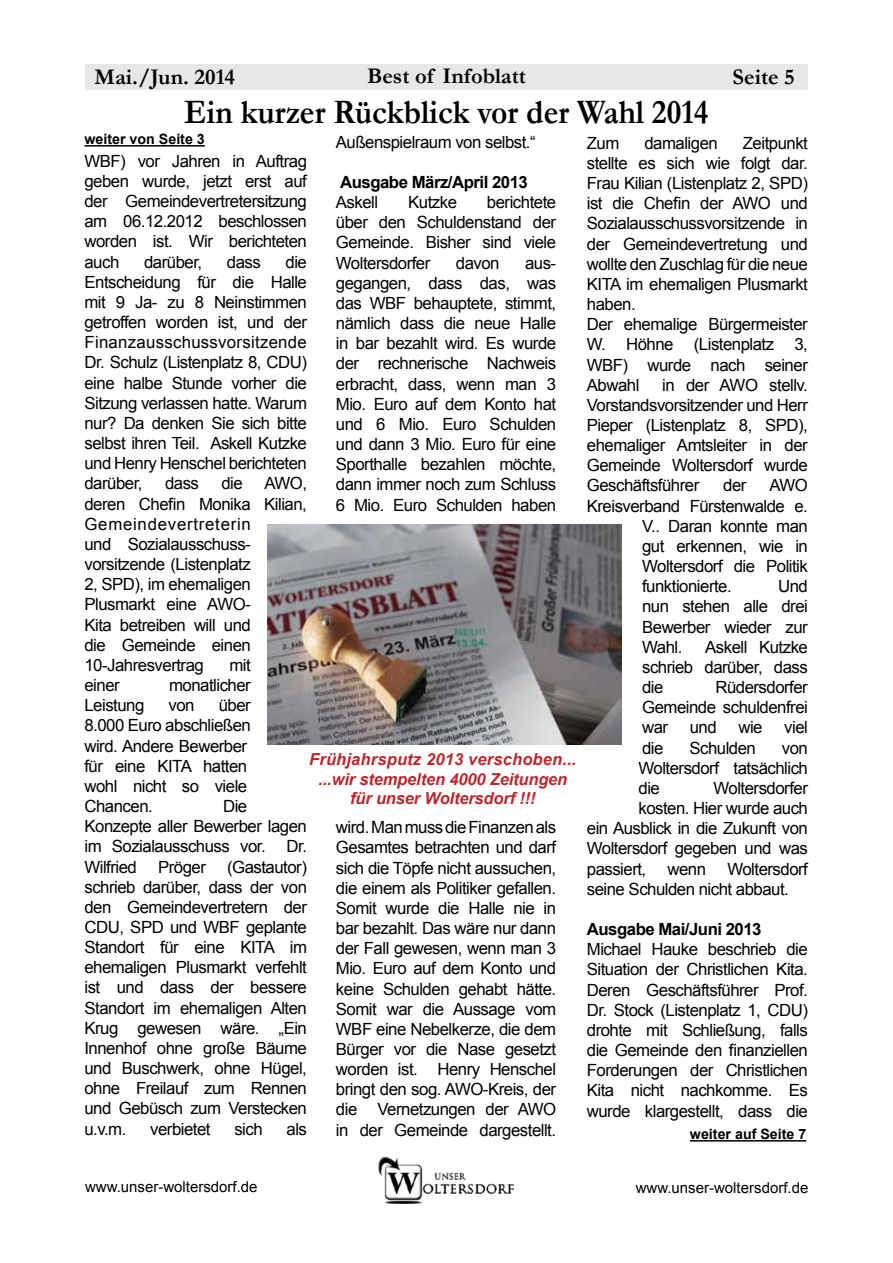
<style>
.page{position:relative;width:893px;height:1263px;background:#fff}
.page>*{position:absolute;margin:0;border:0;box-sizing:border-box;transform-origin:0 0}
.t1{font:700 34.65px "Garamond";color:#000;scale:.91 1}
.t2{font:700 22.5px "Garamond";color:#000}
.t3{font:16.8px/20.1px "Arial";letter-spacing:-.03em;color:#000;text-align:justify}
.t4{font:700 16.8px "Arial";letter-spacing:-.03em;color:#000}
.t5{font:italic 700 16.5px/19.8px "Arial";letter-spacing:-.01em;color:#b8292f;text-align:center}
.t6{font:15px "Arial";color:#000}
.t7{font:700 14.25px "Arial";color:#000}
</style>
<div class="page">
<img style="left:378px;top:1157px;width:137px;height:46px">
<div style="left:85px;top:64px;width:723px;height:26px;background:#e6e7e8"></div>
<hr style="left:84px;top:145px;width:121px;height:2px;background:#000">
<hr style="left:690px;top:1140px;width:116px;height:1px;background:#000">
<img style="left:268px;top:525px;width:353px;height:220px">
<h2 class="t2" style="left:94px;top:63px;width:142px">Mai./Jun. 2014</h2>
<h2 class="t2" style="left:367px;top:62px;width:160px">Best of Infoblatt</h2>
<h2 class="t2" style="left:733px;top:63px;width:64px">Seite 5</h2>
<h1 class="t1" style="left:184px;top:91px;width:578px">Ein kurzer Rückblick vor der Wahl 2014</h1>
<p class="t3" style="left:84px;top:151px;width:224px">WBF) vor Jahren in Auftrag geben wurde, jetzt erst auf der Gemeindevertretersitzung am 06.12.2012 beschlossen worden ist. Wir berichteten auch</p>
<p class="t7" style="left:84px;top:130px;width:122px">weiter von Seite 3</p>
<p class="t3" style="left:336px;top:132px;width:201px">Außenspielraum von selbst.“</p>
<p class="t4" style="left:340px;top:171px;width:189px">Ausgabe März/April 2013</p>
<p class="t3" style="left:336px;top:192px;width:44px">Askell</p>
<p class="t3" style="left:408px;top:192px;width:50px">Kutzke</p>
<p class="t3" style="left:587px;top:133px;width:223px;text-align:left;text-indent:156px">Zeitpunkt stellte es sich wie folgt dar.<br>Frau Kilian (Listenplatz 2, SPD) ist die Chefin der AWO und<br>Sozialausschussvorsitzende in der Gemeindevertretung und wollte den Zuschlag für die neue<br>KITA im ehemaligen Plusmarkt haben.<br>Der ehemalige Bürgermeister<br>W. Höhne (Listenplatz 3,<br>WBF) wurde nach seiner<br>Abwahl</p>
<p class="t3" style="left:587px;top:133px;width:34px">Zum</p>
<p class="t3" style="left:644px;top:133px;width:75px">damaligen</p>
<p class="t3" style="left:336px;top:192px;width:222px;text-indent:151px">berichtete über den Schuldenstand der Gemeinde. Bisher sind viele Woltersdorfer</p>
<p class="t3" style="left:144px;top:252px;width:60px">darüber,</p>
<p class="t3" style="left:227px;top:252px;width:35px">dass</p>
<p class="t3" style="left:84px;top:252px;width:224px;text-indent:201px">die Entscheidung für die Halle mit 9 Ja- zu 8 Neinstimmen getroffen worden ist, und der Finanzausschussvorsitzende Dr. Schulz (Listenplatz 8, CDU) eine halbe Stunde vorher die Sitzung verlassen hatte. Warum nur? Da denken Sie sich bitte selbst ihren Teil. Askell Kutzke und Henry Henschel berichteten darüber,</p>
<p class="t3" style="left:456px;top:253px;width:45px">davon</p>
<p class="t3" style="left:336px;top:253px;width:222px;text-indent:189px">aus&shy;gegangen, dass das, was das WBF behauptete, stimmt, nämlich dass die neue Halle in bar bezahlt wird. Es wurde der rechnerische Nachweis erbracht, dass, wenn man 3<br>Mio. Euro auf dem Konto hat und 6 Mio. Euro Schulden und dann 3 Mio. Euro für eine Sporthalle bezahlen möchte, dann immer noch zum Schluss 6 Mio. Euro Schulden haben</p>
<p class="t3" style="left:587px;top:375px;width:223px;text-indent:75px">in der AWO stellv.<br>Vorstandsvorsitzender und Herr Pieper (Listenplatz 8, SPD), ehemaliger Amtsleiter in der Gemeinde Woltersdorf wurde Geschäftsführer</p>
<p class="t3" style="left:84px;top:474px;width:224px;text-align:left;text-indent:180px">AWO, deren Chefin Monika Kilian,<br>Gemeindevertreterin<br>und Sozialausschuss-- vorsitzende (Listenplatz<br>2, SPD), im ehemaligen<br>Plusmarkt eine AWO-<br>Kita betreiben will und<br>die Gemeinde einen<br>10-Jahresvertrag</p>
<p class="t3" style="left:165px;top:474px;width:35px">dass</p>
<p class="t3" style="left:221px;top:474px;width:23px">die</p>
<p class="t3" style="left:723px;top:476px;width:25px">der</p>
<p class="t3" style="left:769px;top:476px;width:40px">AWO</p>
<p class="t3" style="left:587px;top:496px;width:223px">Kreisverband Fürstenwalde e.</p>
<p class="t3" style="left:642px;top:516px;width:167px">V.. Daran konnte man</p>
<p class="t3" style="left:642px;top:536px;width:167px">gut erkennen, wie in</p>
<p class="t3" style="left:642px;top:556px;width:167px">Woltersdorf die Politik</p>
<p class="t3" style="left:642px;top:576px;width:91px">funktionierte.</p>
<p class="t3" style="left:642px;top:576px;width:167px;text-indent:136px">Und nun stehen alle drei Bewerber wieder zur Wahl.</p>
<p class="t3" style="left:642px;top:637px;width:167px;text-indent:63px">Askell Kutzke schrieb darüber, dass die</p>
<p class="t3" style="left:229px;top:655px;width:23px">mit</p>
<p class="t3" style="left:84px;top:675px;width:37px">einer</p>
<p class="t3" style="left:169px;top:675px;width:83px">monatlicher</p>
<p class="t3" style="left:84px;top:695px;width:61px">Leistung</p>
<p class="t3" style="left:169px;top:695px;width:28px">von</p>
<p class="t3" style="left:642px;top:677px;width:167px;text-indent:73px">Rüdersdorfer Gemeinde schuldenfrei war</p>
<p class="t3" style="left:84px;top:695px;width:168px;text-align:left;text-indent:134px">über<br>8.000 Euro abschließen wird. Andere Bewerber für eine KITA hatten wohl nicht so viele<br>Chancen.</p>
<p class="t3" style="left:690px;top:718px;width:29px">und</p>
<p class="t3" style="left:738px;top:718px;width:26px">wie</p>
<p class="t3" style="left:784px;top:718px;width:25px">viel</p>
<p class="t3" style="left:642px;top:738px;width:23px">die</p>
<p class="t3" style="left:689px;top:738px;width:68px">Schulden</p>
<p class="t3" style="left:638px;top:738px;width:171px;text-indent:143px">von Woltersdorf tatsächlich die</p>
<p class="t5" style="left:309px;top:749px;width:269px">Frühjahrsputz 2013 verschoben... ...wir stempelten 4000 Zeitungen für unser Woltersdorf !!!</p>
<p class="t3" style="left:713px;top:778px;width:96px">Woltersdorfer</p>
<p class="t3" style="left:638px;top:798px;width:171px">kosten. Hier wurde auch</p>
<p class="t3" style="left:587px;top:818px;width:223px">ein Ausblick in die Zukunft von</p>
<p class="t3" style="left:587px;top:839px;width:223px">Woltersdorf gegeben und was</p>
<p class="t3" style="left:587px;top:859px;width:61px">passiert,</p>
<p class="t3" style="left:667px;top:859px;width:40px">wenn</p>
<p class="t3" style="left:84px;top:796px;width:224px;text-align:left;text-indent:139px">Die<br>Konzepte aller Bewerber lagen im Sozialausschuss vor. Dr.<br>Wilfried</p>
<p class="t3" style="left:336px;top:817px;width:222px">wird. Man muss die Finanzen als Gesamtes betrachten und darf sich die Töpfe nicht aussuchen, die einem als Politiker gefallen.<br>Somit wurde die Halle nie in bar bezahlt. Das wäre nur dann der Fall gewesen, wenn man 3<br>Mio. Euro auf dem Konto und keine Schulden gehabt hätte.<br>Somit war die Aussage vom WBF eine Nebelkerze, die dem Bürger vor die Nase gesetzt worden ist. Henry Henschel bringt den sog. AWO-Kreis, der die Vernetzungen der AWO in der Gemeinde dargestellt.</p>
<p class="t3" style="left:84px;top:857px;width:224px;text-indent:143px">(Gastautor) schrieb darüber, dass der von den Gemeindevertretern der CDU, SPD und WBF geplante Standort für eine KITA im ehemaligen Plusmarkt verfehlt ist und dass der bessere Standort im ehemaligen Alten Krug gewesen wäre. „Ein Innenhof ohne große Bäume und Buschwerk, ohne Hügel, ohne Freilauf zum Rennen und Gebüsch zum Verstecken u.v.m.</p>
<p class="t3" style="left:158px;top:857px;width:49px">Pröger</p>
<p class="t3" style="left:587px;top:859px;width:223px;text-indent:141px">Woltersdorf seine Schulden nicht abbaut.</p>
<p class="t4" style="left:587px;top:918px;width:176px">Ausgabe Mai/Juni 2013</p>
<p class="t3" style="left:587px;top:939px;width:223px">Michael Hauke beschrieb die Situation der Christlichen Kita.<br>Deren Geschäftsführer Prof.<br>Dr. Stock (Listenplatz 1, CDU) drohte mit Schließung, falls die Gemeinde den finanziellen Forderungen der Christlichen Kita nicht nachkomme. Es wurde klargestellt, dass die</p>
<p class="t3" style="left:150px;top:1119px;width:62px">verbietet</p>
<p class="t3" style="left:234px;top:1119px;width:30px">sich</p>
<p class="t3" style="left:287px;top:1119px;width:22px">als</p>
<p class="t7" style="left:690px;top:1125px;width:118px">weiter auf Seite 7</p>
<p class="t6" style="left:85px;top:1177px;width:174px">www.unser-woltersdorf.de</p>
<p class="t6" style="left:636px;top:1177px;width:174px">www.unser-woltersdorf.de</p>
</div>
